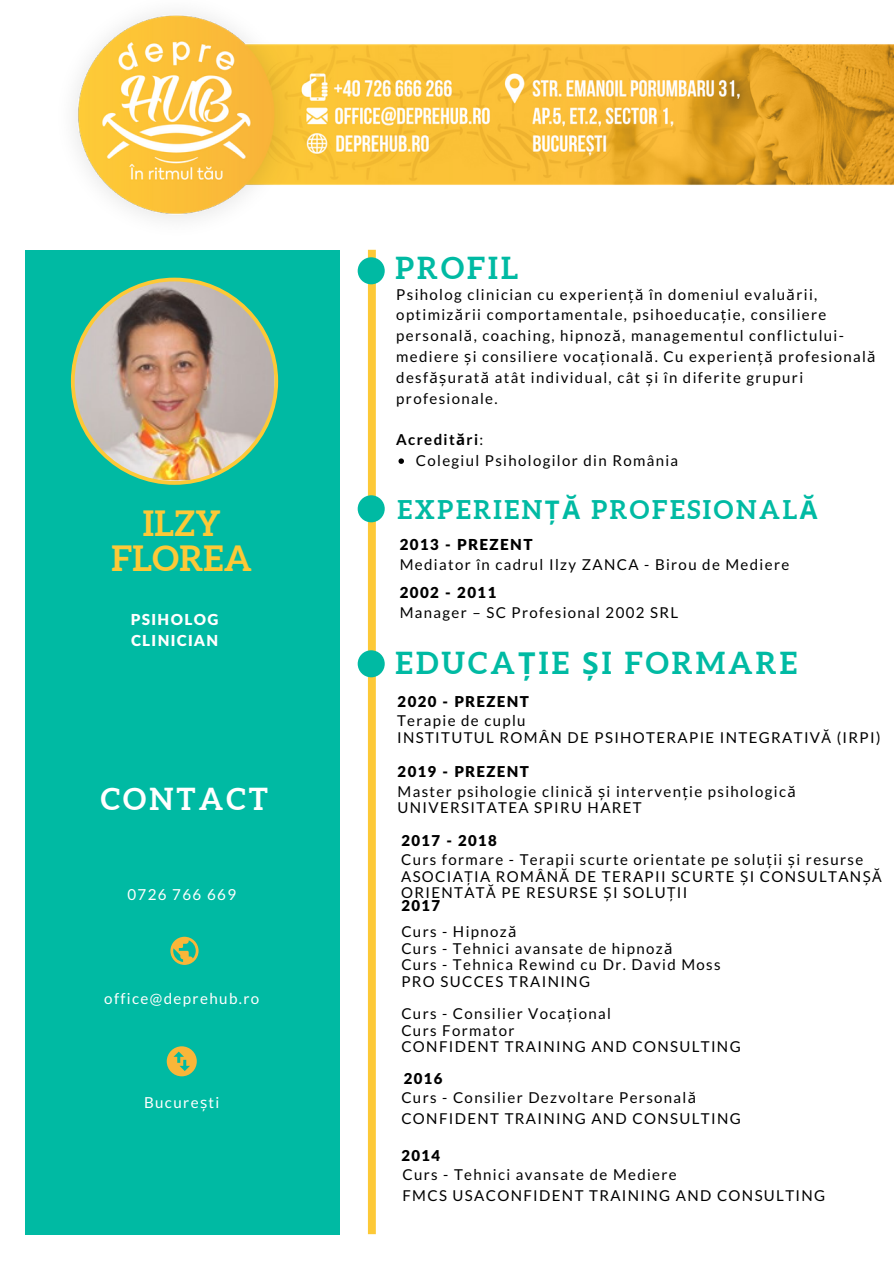
<style>
.page{position:relative;width:894px;height:1264px;background:#fff}
.page>*{position:absolute;margin:0;border:0;box-sizing:border-box;transform-origin:0 0}
.t1{font:700 34.8px/35.4px "Aleo";letter-spacing:.01em;color:#fdc937;text-align:center}
.t2{font:700 30.3px "Aleo";letter-spacing:.1em;color:#00baa3}
.t3{font:700 30.3px "Aleo";letter-spacing:.1em;color:#fff}
.t4{font:700 25.8px "Aleo";letter-spacing:.1em;color:#00baa3}
.t5{font:15.15px "Lato";letter-spacing:.09em;color:#fff}
.t6{font:900 15.15px "Lato Latin";letter-spacing:.09em;color:#000}
.t7{font:900 15.15px/20.9px "Lato Latin";letter-spacing:.09em;color:#fff}
.t8{font:15px/16.5px "Lato";letter-spacing:.09em;color:#000}
.t9{font:900 15px "Lato Latin";letter-spacing:.09em;color:#000}
.t10{font:700 15px "Lato";letter-spacing:.09em;color:#000}
.s1{font-family:"Noto Sans"}
.s2{font-weight:400}
</style>
<div class="page">
<div style="left:25px;top:250px;width:314px;height:984px;background:#00baa3"></div>
<svg style="left:398px;top:458px;width:6px;height:6px"></svg>
<svg style="left:368px;top:250px;width:8px;height:984px;background:#fcc93a"></svg>
<div style="left:357px;top:257px;width:27px;height:27px;background:#00baa3;border-radius:50%"></div>
<div style="left:357px;top:495px;width:27px;height:27px;background:#00baa3;border-radius:50%"></div>
<div style="left:357px;top:650px;width:27px;height:27px;background:#00baa3;border-radius:50%"></div>
<svg style="left:170px;top:936px;width:28px;height:28px"></svg>
<svg style="left:167px;top:1046px;width:30px;height:30px"></svg>
<img style="left:74px;top:13px;width:819px;height:206px">
<img style="left:71px;top:278px;width:207px;height:207px">
<h1 class="t1" style="left:111px;top:505px;width:142px">ILZY<br>FLOREA</h1>
<p class="t7" style="left:131px;top:609px;width:89px">PSIHOLOG<br>CLINICIAN</p>
<h2 class="t3" style="left:101px;top:781px;width:168px">CONTACT</h2>
<p class="t5" style="left:127px;top:884px;width:110px">0726 766 669</p>
<p class="t5" style="left:104px;top:988px;width:156px">office@deprehub.ro</p>
<p class="t5" style="left:144px;top:1092px;width:77px">Bucure<span class="s1">ș</span>ti</p>
<h2 class="t2" style="left:395px;top:250px;width:124px">PROFIL</h2>
<p class="t8" style="left:396px;top:283px;width:481px;line-height:20.9px">Psiholog clinician cu experien<span class="s1">ță</span> în domeniul evalu<span class="s1">ă</span>rii, optimiz<span class="s1">ă</span>rii comportamentale, psihoeduca<span class="s1">ț</span>ie, consiliere personal<span class="s1">ă</span>, coaching, hipnoz<span class="s1">ă</span>, managementul conflictului&shy;mediere <span class="s1">ș</span>i consiliere voca<span class="s1">ț</span>ional<span class="s1">ă</span>. Cu experien<span class="s1">ță</span> profesional<span class="s1">ă </span>desf<span class="s1">ăș</span>urat<span class="s1">ă</span> atât individual, cât <span class="s1">ș</span>i în diferite grupuri profesionale.</p>
<p class="t10" style="left:396px;top:430px;width:88px">Acredit<span class="s1">ă</span>ri<span class="s2">:</span></p>
<p class="t8" style="left:415px;top:452px;width:264px">Colegiul Psihologilor din România</p>
<h3 class="t4" style="left:397px;top:495px;width:421px">EXPERIEN<span class="s1">ȚĂ</span> PROFESIONAL<span class="s1">Ă</span></h3>
<p class="t6" style="left:399px;top:535px;width:134px">2013 - PREZENT</p>
<p class="t8" style="left:399px;top:556px;width:391px">Mediator în cadrul Ilzy ZANCA - Birou de Mediere</p>
<p class="t6" style="left:399px;top:583px;width:98px">2002 - 2011</p>
<p class="t8" style="left:399px;top:604px;width:280px">Manager – SC Profesional 2002 SRL</p>
<h2 class="t2" style="left:395px;top:645px;width:403px">EDUCA<span class="s1">Ț</span>IE <span class="s1">Ș</span>I FORMARE</h2>
<p class="t9" style="left:397px;top:692px;width:133px">2020 - PREZENT</p>
<p class="t8" style="left:397px;top:712px;width:485px">Terapie de cuplu<br>INSTITUTUL ROMÂN DE PSIHOTERAPIE INTEGRATIV<span class="s1">Ă</span> (IRPI)</p>
<p class="t9" style="left:397px;top:762px;width:133px">2019 - PREZENT</p>
<p class="t8" style="left:397px;top:782px;width:399px">Master psihologie clinic<span class="s1">ă ș</span>i interven<span class="s1">ț</span>ie psihologic<span class="s1">ă<br></span>UNIVERSITATEA SPIRU HARET</p>
<p class="t9" style="left:401px;top:830px;width:97px">2017 - 2018</p>
<p class="t8" style="left:401px;top:851px;width:482px">Curs formare - Terapii scurte orientate pe solu<span class="s1">ț</span>ii <span class="s1">ș</span>i resurse<br>ASOCIA<span class="s1">Ț</span>IA ROMÂN<span class="s1">Ă</span> DE TERAPII SCURTE <span class="s1">Ș</span>I CONSULTAN<span class="s1">ȘĂ<br></span>ORIENTAT<span class="s1">Ă</span> PE RESURSE <span class="s1">Ș</span>I SOLU<span class="s1">Ț</span>II</p>
<p class="t9" style="left:401px;top:896px;width:40px">2017</p>
<p class="t8" style="left:401px;top:923px;width:321px">Curs - Hipnoz<span class="s1">ă<br></span>Curs - Tehnici avansate de hipnoz<span class="s1">ă<br></span>Curs - Tehnica Rewind cu Dr. David Moss<br>PRO SUCCES TRAINING</p>
<p class="t8" style="left:401px;top:1005px;width:341px">Curs - Consilier Voca<span class="s1">ț</span>ional<br>Curs Formator<br>CONFIDENT TRAINING AND CONSULTING</p>
<p class="t9" style="left:403px;top:1069px;width:40px">2016</p>
<p class="t8" style="left:401px;top:1086px;width:341px;line-height:21.1px">Curs - Consilier Dezvoltare Personal<span class="s1">ă<br></span>CONFIDENT TRAINING AND CONSULTING</p>
<p class="t9" style="left:401px;top:1145px;width:40px">2014</p>
<p class="t8" style="left:402px;top:1163px;width:424px;line-height:21.1px">Curs - Tehnici avansate de Mediere<br>FMCS USACONFIDENT TRAINING AND CONSULTING</p>
</div>
